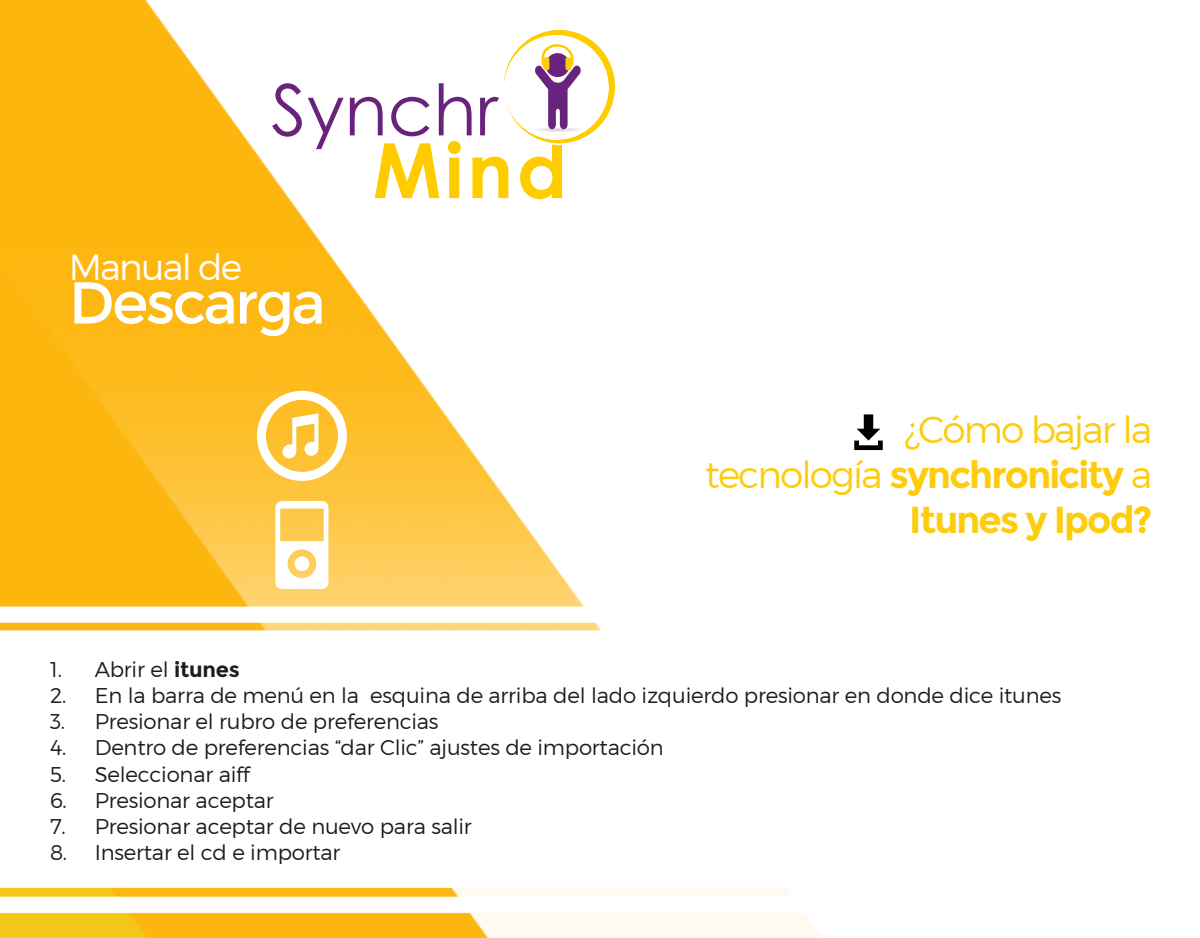
<style>
.page{position:relative;width:1200px;height:938px;background:#fff}
.page>*{position:absolute;margin:0;border:0;box-sizing:border-box;transform-origin:0 0}
.t1{font:59px "Montserrat";letter-spacing:-.05em;color:#fff}
.t2{font:700 37.5px/45px "Montserrat";letter-spacing:-.05em;color:#fdcd0d;text-align:right}
.t3{font:300 36.12px "Montserrat";letter-spacing:-.05em;color:#fff}
.t4{font:300 21.25px "Montserrat";letter-spacing:-.01em;color:#1d1d1b}
.s1{font-weight:300}
.s2{font-weight:700}
</style>
<div class="page">
<img style="left:0;top:0;width:883px;height:937px">
<svg style="left:257px;top:391px;width:90px;height:90px"></svg>
<svg style="left:275px;top:501px;width:53px;height:88px"></svg>
<svg style="left:854px;top:414px;width:29px;height:36px"></svg>
<svg style="left:272px;top:83px;width:30px;height:54px"></svg>
<svg style="left:308px;top:98px;width:36px;height:51px"></svg>
<svg style="left:350px;top:30px;width:265px;height:169px"></svg>
<h3 class="t3" style="left:69px;top:245px;width:175px">Manual de</h3>
<h1 class="t1" style="left:69px;top:268px;width:259px">Descarga</h1>
<h2 class="t2" style="left:705px;top:407px;width:449px"><span class="s1">¿Cómo bajar la<br>tecnología</span> synchronicity <span class="s1">a<br></span>Itunes y Ipod?</h2>
<p class="t4" style="left:50px;top:656px;width:191px">1. Abrir el <span class="s2">itunes</span></p>
<p class="t4" style="left:50px;top:682px;width:1013px">2. En la barra de menú en la esquina de arriba del lado izquierdo presionar en donde dice itunes</p>
<p class="t4" style="left:50px;top:708px;width:390px">3. Presionar el rubro de preferencias</p>
<p class="t4" style="left:50px;top:734px;width:615px">4. Dentro de preferencias “dar Clic” ajustes de importación</p>
<p class="t4" style="left:50px;top:761px;width:201px">5. Seleccionar aiff</p>
<p class="t4" style="left:50px;top:787px;width:225px">6. Presionar aceptar</p>
<p class="t4" style="left:50px;top:813px;width:423px">7. Presionar aceptar de nuevo para salir</p>
<p class="t4" style="left:50px;top:839px;width:292px">8. Insertar el cd e importar</p>
</div>
